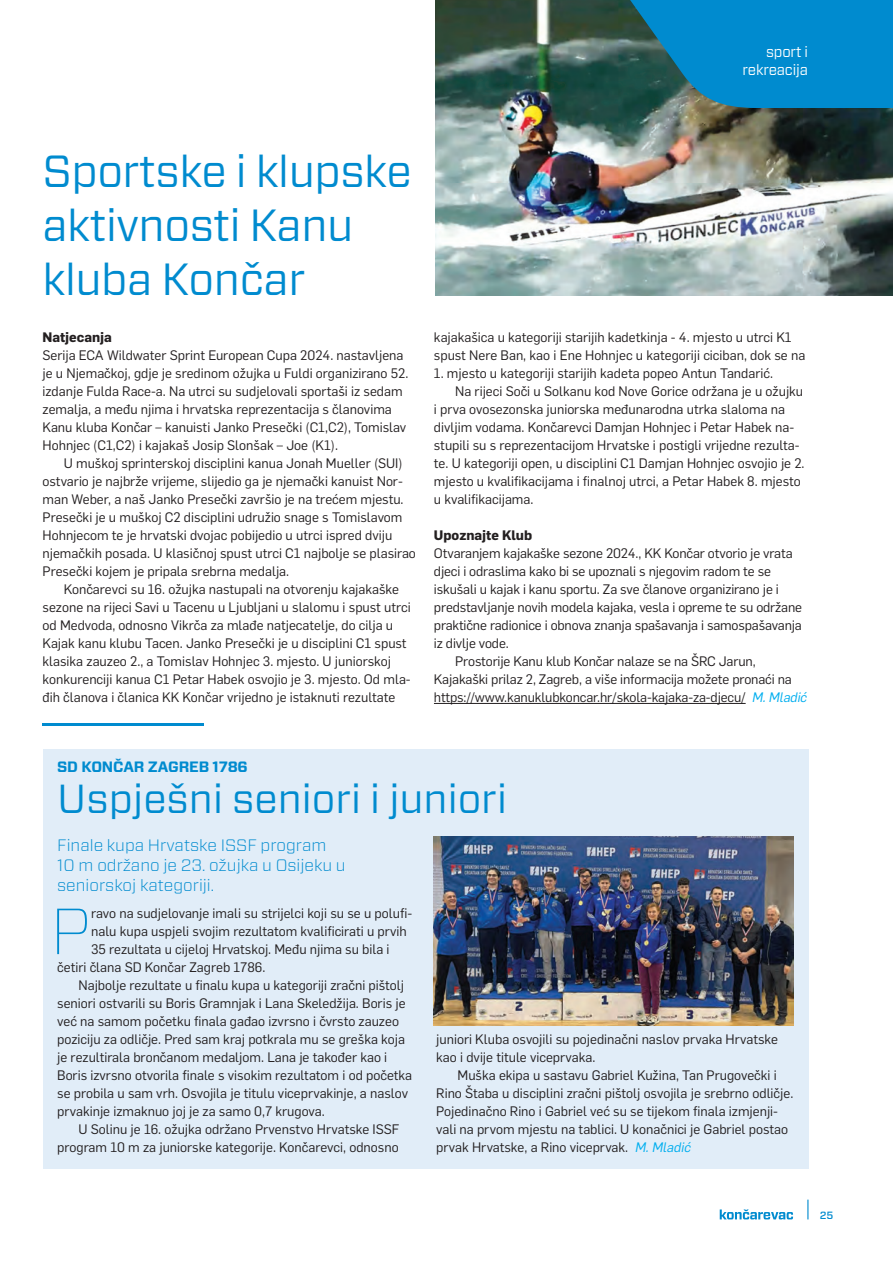
<style>
.page{position:relative;width:893px;height:1263px;background:#fff}
.page>*{position:absolute;margin:0;border:0;box-sizing:border-box;transform-origin:0 0}
.tekst{font:100 64.95px "Forza";color:#008bcf}
.naslov{font:45px/54px "Forza";letter-spacing:-.01em;color:#008bcf}
.naslov-2{font:40.5px "Forza";color:#008bcf}
.uvodni_plavi{font:300 16.5px/19.8px "Forza";color:#008bcf}
.podnaslov_verzal{font:700 15px "Forza";letter-spacing:-.01em;color:#008bcf}
.uvodni_plavi-2{font:15px "Forza";letter-spacing:-.01em;color:#fff;scale:.96 1}
.tekst-2{font:13.5px/18px "Flama";color:#231f20}
.tekst-3{font:700 13.5px "Flama";color:#231f20}
.t1{font:500 10.5px "Forza";color:#008bcf}
.s1{font-style:italic;color:#00aeef}
</style>
<div class="page">
<svg style="left:807px;top:1199px;width:1px;height:20px"></svg>
<svg style="left:720px;top:1209px;width:73px;height:10px"></svg>
<img style="left:436px;top:0;width:457px;height:295px">
<div style="left:43px;top:749px;width:765px;height:420px;background:#e1edf8"></div>
<svg style="left:620px;top:0;width:273px;height:108px"></svg>
<hr style="left:434px;top:703px;width:312px;height:1px;background:#231f20">
<img style="left:434px;top:836px;width:360px;height:189px">
<hr style="left:43px;top:723px;width:161px;height:3px;background:#008bcf">
<p class="uvodni_plavi-2" style="left:766px;top:42px;width:45px">sport i</p>
<p class="uvodni_plavi-2" style="left:742px;top:60px;width:70px">rekreacija</p>
<p class="naslov" style="left:43px;top:144px;width:371px">Sportske i klupske aktivnosti Kanu kluba Končar</p>
<p class="tekst-3" style="left:43px;top:327px;width:71px">Natjecanja</p>
<p class="tekst-2" style="left:43px;top:345px;width:367px">Serija ECA Wildwater Sprint European Cupa 2024. nastavljena je u Njemačkoj, gdje je sredinom ožujka u Fuldi organizirano 52. izdanje Fulda Race-a. Na utrci su sudjelovali sportaši iz sedam zemalja, a među njima i hrvatska reprezentacija s članovima Kanu kluba Končar – kanuisti Janko Presečki (C1,C2), Tomislav Hohnjec (C1,C2) i kajakaš Josip Slonšak – Joe (K1).</p>
<p class="tekst-2" style="left:43px;top:453px;width:375px;text-indent:21px">U muškoj sprinterskoj disciplini kanua Jonah Mueller (SUI) ostvario je najbrže vrijeme, slijedio ga je njemački kanuist Nor&shy;man Weber, a naš Janko Presečki završio je na trećem mjestu.<br>Presečki je u muškoj C2 disciplini udružio snage s Tomislavom Hohnjecom te je hrvatski dvojac pobijedio u utrci ispred dviju njemačkih posada. U klasičnoj spust utrci C1 najbolje se plasirao Presečki kojem je pripala srebrna medalja.</p>
<p class="tekst-2" style="left:43px;top:579px;width:370px;text-indent:21px">Končarevci su 16. ožujka nastupali na otvorenju kajakaške sezone na rijeci Savi u Tacenu u Ljubljani u slalomu i spust utrci od Medvoda, odnosno Vikrča za mlađe natjecatelje, do cilja u Kajak kanu klubu Tacen. Janko Presečki je u disciplini C1 spust klasika zauzeo 2., a Tomislav Hohnjec 3. mjesto. U juniorskoj konkurenciji kanua C1 Petar Habek osvojio je 3. mjesto. Od mla&shy;đih članova i članica KK Končar vrijedno je istaknuti rezultate</p>
<p class="tekst-2" style="left:434px;top:327px;width:373px">kajakašica u kategoriji starijih kadetkinja - 4. mjesto u utrci K1 spust Nere Ban, kao i Ene Hohnjec u kategoriji ciciban, dok se na</p>
<p class="tekst-2" style="left:434px;top:363px;width:341px">1. mjesto u kategoriji starijih kadeta popeo Antun Tandarić.</p>
<p class="tekst-2" style="left:434px;top:381px;width:372px;text-indent:21px">Na rijeci Soči u Solkanu kod Nove Gorice održana je u ožujku i prva ovosezonska juniorska međunarodna utrka slaloma na divljim vodama. Končarevci Damjan Hohnjec i Petar Habek na&shy;stupili su s reprezentacijom Hrvatske i postigli vrijedne rezulta&shy;te. U kategoriji open, u disciplini C1 Damjan Hohnjec osvojio je 2. mjesto u kvalifikacijama i finalnoj utrci, a Petar Habek 8. mjesto u kvalifikacijama.</p>
<p class="tekst-3" style="left:434px;top:525px;width:100px">Upoznajte Klub</p>
<p class="tekst-2" style="left:434px;top:543px;width:370px">Otvaranjem kajakaške sezone 2024., KK Končar otvorio je vrata djeci i odraslima kako bi se upoznali s njegovim radom te se iskušali u kajak i kanu sportu. Za sve članove organizirano je i predstavljanje novih modela kajaka, vesla i opreme te su održane praktične radionice i obnova znanja spašavanja i samospašavanja iz divlje vode.</p>
<p class="tekst-2" style="left:434px;top:651px;width:377px;text-indent:21px">Prostorije Kanu klub Končar nalaze se na ŠRC Jarun,<br>Kajakaški prilaz 2, Zagreb, a više informacija možete pronaći na https://www.kanuklubkoncar.hr/skola-kajaka-za-djecu/ <span class="s1">M.Mladić</span></p>
<p class="podnaslov_verzal" style="left:57px;top:756px;width:192px">SD KONČAR ZAGREB 1786</p>
<p class="naslov-2" style="left:57px;top:771px;width:451px">Uspješni seniori i juniori</p>
<p class="uvodni_plavi" style="left:57px;top:835px;width:290px">Finale kupa Hrvatske ISSF program<br>10 m održano je 23. ožujka u Osijeku u seniorskoj kategoriji.</p>
<p class="tekst" style="left:50px;top:886px;width:43px">P</p>
<p class="tekst-2" style="left:91px;top:903px;width:323px">ravo na sudjelovanje imali su strijelci koji su se u polufi-</p>
<p class="tekst-2" style="left:91px;top:921px;width:317px">nalu kupa uspjeli svojim rezultatom kvalificirati u prvih</p>
<p class="tekst-2" style="left:91px;top:939px;width:300px">35 rezultata u cijeloj Hrvatskoj. Među njima su bila i</p>
<p class="tekst-2" style="left:57px;top:957px;width:210px">četiri člana SD Končar Zagreb 1786.</p>
<p class="tekst-2" style="left:57px;top:975px;width:357px;text-indent:21px">Najbolje rezultate u finalu kupa u kategoriji zračni pištolj seniori ostvarili su Boris Gramnjak i Lana Skeledžija. Boris je već na samom početku finala gađao izvrsno i čvrsto zauzeo poziciju za odličje. Pred sam kraj potkrala mu se greška koja je rezultirala brončanom medaljom. Lana je također kao i Boris izvrsno otvorila finale s visokim rezultatom i od početka se probila u sam vrh. Osvojila je titulu viceprvakinje, a naslov prvakinje izmaknuo joj je za samo 0,7 krugova.</p>
<p class="tekst-2" style="left:57px;top:1119px;width:344px;text-align:right">U Solinu je 16. ožujka održano Prvenstvo Hrvatske ISSF program 10 m za juniorske kategorije. Končarevci, odnosno</p>
<p class="tekst-2" style="left:436px;top:1029px;width:343px">juniori Kluba osvojili su pojedinačni naslov prvaka Hrvatske kao i dvije titule viceprvaka.</p>
<p class="tekst-2" style="left:436px;top:1065px;width:359px;text-indent:21px">Muška ekipa u sastavu Gabriel Kužina, Tan Prugovečki i Rino Štaba u disciplini zračni pištolj osvojila je srebrno odličje.<br>Pojedinačno Rino i Gabriel već su se tijekom finala izmjenji&shy;vali na prvom mjestu na tablici. U konačnici je Gabriel postao prvak Hrvatske, a Rino viceprvak. <span class="s1">M.Mladić</span></p>
<p class="t1" style="left:820px;top:1209px;width:15px">25</p>
</div>
